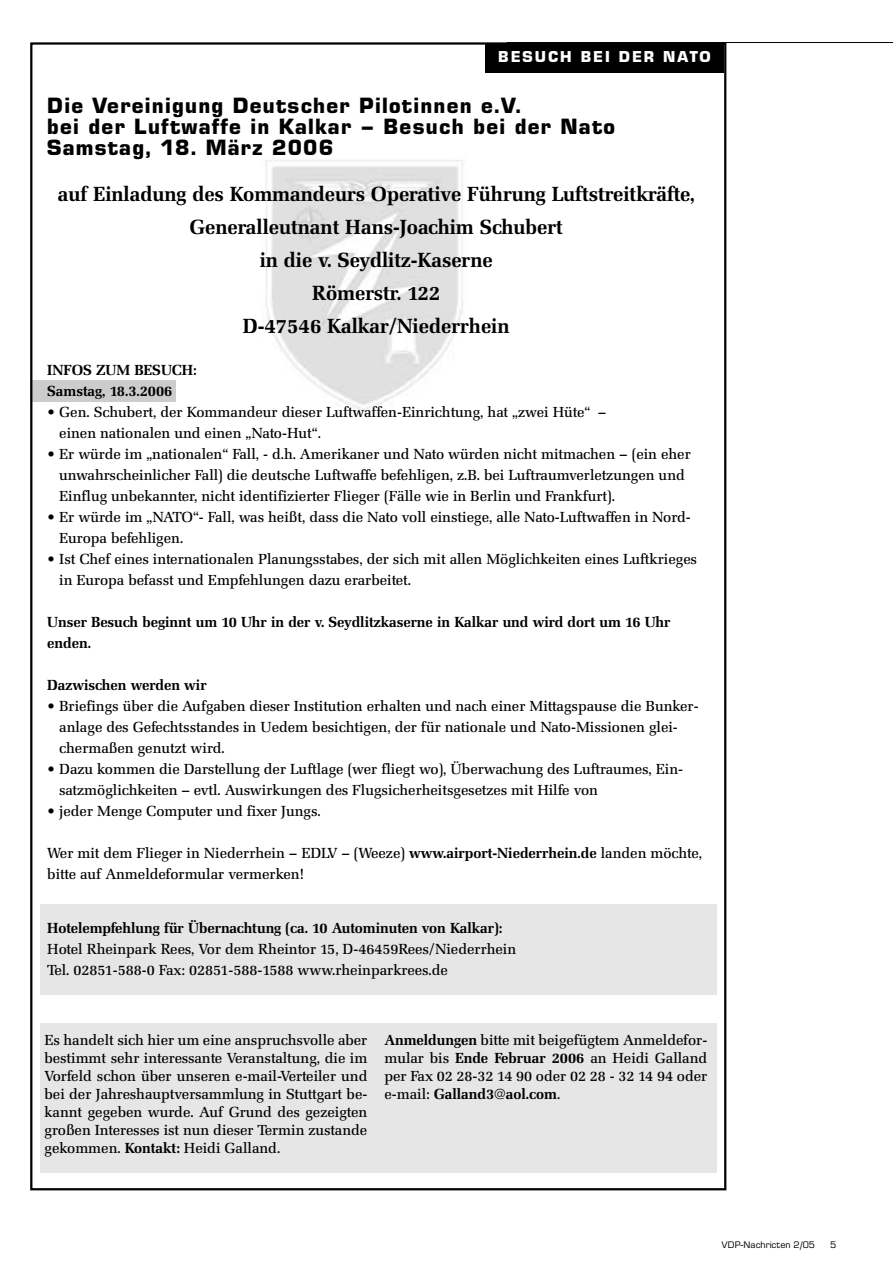
<style>
.page{position:relative;width:893px;height:1263px;background:#fff}
.page>*{position:absolute;margin:0;border:0;box-sizing:border-box;transform-origin:0 0}
.t1{font:700 21px/33px "Matrix SB";color:#000;text-align:center}
.t2{font:700 21px/21px "Eurostile SB";letter-spacing:.06em;color:#000}
.t3{font:500 15px/21px "Matrix SB";color:#000}
.t4{font:700 15px/21px "Matrix SB";color:#000}
.t5{font:700 15px "Eurostile SB";letter-spacing:.135em;color:#fff}
.t6{font:9px "Eurostile SB";color:#000}
.s1{font-weight:700}
</style>
<div class="page">
<img style="left:265px;top:160px;width:198px;height:251px">
<div style="left:40px;top:905px;width:677px;height:90px;background:#e6e6e6"></div>
<div style="left:40px;top:1023px;width:677px;height:149px;background:#e6e6e6"></div>
<div style="left:485px;top:43px;width:238px;height:29px;background:#000"></div>
<hr style="left:506px;top:42px;width:386px;height:1px;background:#000">
<div style="left:30px;top:381px;width:146px;height:21px;background:#ccc"></div>
<p class="t5" style="left:498px;top:50px;width:214px">BESUCH BEI DER NATO</p>
<h1 class="t2" style="left:47px;top:96px;width:569px">Die Vereinigung Deutscher Pilotinnen e.V.<br>bei der Luftwaffe in Kalkar – Besuch bei der Nato<br>Samstag, 18. März 2006</h1>
<h1 class="t1" style="left:58px;top:179px;width:638px">auf Einladung des Kommandeurs Operative Führung Luftstreitkräfte, Generalleutnant Hans-Joachim Schubert<br>in die v. Seydlitz-Kaserne<br>Römerstr. 122<br>D-47546 Kalkar/Niederrhein</h1>
<p class="t4" style="left:47px;top:361px;width:151px">INFOS ZUM BESUCH:<br>Samstag, 18.3.2006</p>
<p class="t3" style="left:59px;top:403px;width:548px;text-indent:-12px">• Gen. Schubert, der Kommandeur dieser Luftwaffen-Einrichtung, hat „zwei Hüte“ – einen nationalen und einen „Nato-Hut“.</p>
<p class="t3" style="left:59px;top:445px;width:633px;text-indent:-12px">• Er würde im „nationalen“ Fall, - d.h. Amerikaner und Nato würden nicht mitmachen – (ein eher unwahrscheinlicher Fall) die deutsche Luftwaffe befehligen, z.B. bei Luftraumverletzungen und<br>Einflug unbekannter, nicht identifizierter Flieger (Fälle wie in Berlin und Frankfurt).</p>
<p class="t3" style="left:59px;top:508px;width:633px;text-indent:-12px">• Er würde im „NATO“- Fall, was heißt, dass die Nato voll einstiege, alle Nato-Luftwaffen in Nord-<br>Europa befehligen.</p>
<p class="t3" style="left:59px;top:550px;width:639px;text-indent:-12px">• Ist Chef eines internationalen Planungsstabes, der sich mit allen Möglichkeiten eines Luftkrieges in Europa befasst und Empfehlungen dazu erarbeitet.</p>
<p class="t4" style="left:47px;top:613px;width:624px">Unser Besuch beginnt um 10 Uhr in der v. Seydlitzkaserne in Kalkar und wird dort um 16 Uhr enden.</p>
<p class="t4" style="left:47px;top:676px;width:161px">Dazwischen werden wir</p>
<p class="t3" style="left:59px;top:697px;width:641px;text-indent:-12px">• Briefings über die Aufgaben dieser Institution erhalten und nach einer Mittagspause die Bunker&shy;anlage des Gefechtsstandes in Uedem besichtigen, der für nationale und Nato-Missionen glei&shy;chermaßen genutzt wird.</p>
<p class="t3" style="left:59px;top:760px;width:625px;text-indent:-12px">• Dazu kommen die Darstellung der Luftlage (wer fliegt wo), Überwachung des Luftraumes, Ein&shy;satzmöglichkeiten – evtl. Auswirkungen des Flugsicherheitsgesetzes mit Hilfe von</p>
<p class="t3" style="left:47px;top:802px;width:275px">• jeder Menge Computer und fixer Jungs.</p>
<p class="t3" style="left:47px;top:844px;width:656px">Wer mit dem Flieger in Niederrhein – EDLV – (Weeze) <span class="s1">www.airport-Niederrhein.de</span> landen möchte, bitte auf Anmeldeformular vermerken!</p>
<p class="t4" style="left:47px;top:919px;width:456px">Hotelempfehlung für Übernachtung (ca. 10 Autominuten von Kalkar):</p>
<p class="t3" style="left:47px;top:940px;width:470px">Hotel Rheinpark Rees, Vor dem Rheintor 15, D-46459Rees/Niederrhein<br>Tel. 02851-588-0 Fax: 02851-588-1588 www.rheinparkrees.de</p>
<p class="t3" style="left:45px;top:1032px;width:324px;line-height:18px;text-align:justify">Es handelt sich hier um eine anspruchsvolle aber bestimmt sehr interessante Veranstaltung, die im Vorfeld schon über unseren e-mail-Verteiler und bei der Jahreshauptversammlung in Stuttgart be&shy;kannt gegeben wurde. Auf Grund des gezeigten großen Interesses ist nun dieser Termin zustande gekommen. <span class="s1">Kontakt:</span> Heidi Galland.</p>
<p class="t3" style="left:384px;top:1032px;width:324px;line-height:18px;text-align:justify"><span class="s1">Anmeldungen</span> bitte mit beigefügtem Anmeldefor&shy;mular bis <span class="s1">Ende Februar 2006</span> an Heidi Galland per Fax 02 28-32 14 90 oder 02 28 - 32 14 94 oder e-mail: <span class="s1">Galland3@aol.com</span>.</p>
<p class="t6" style="left:721px;top:1241px;width:95px">VDP-Nachricten 2/05</p>
<p class="t6" style="left:830px;top:1241px;width:8px">5</p>
</div>
